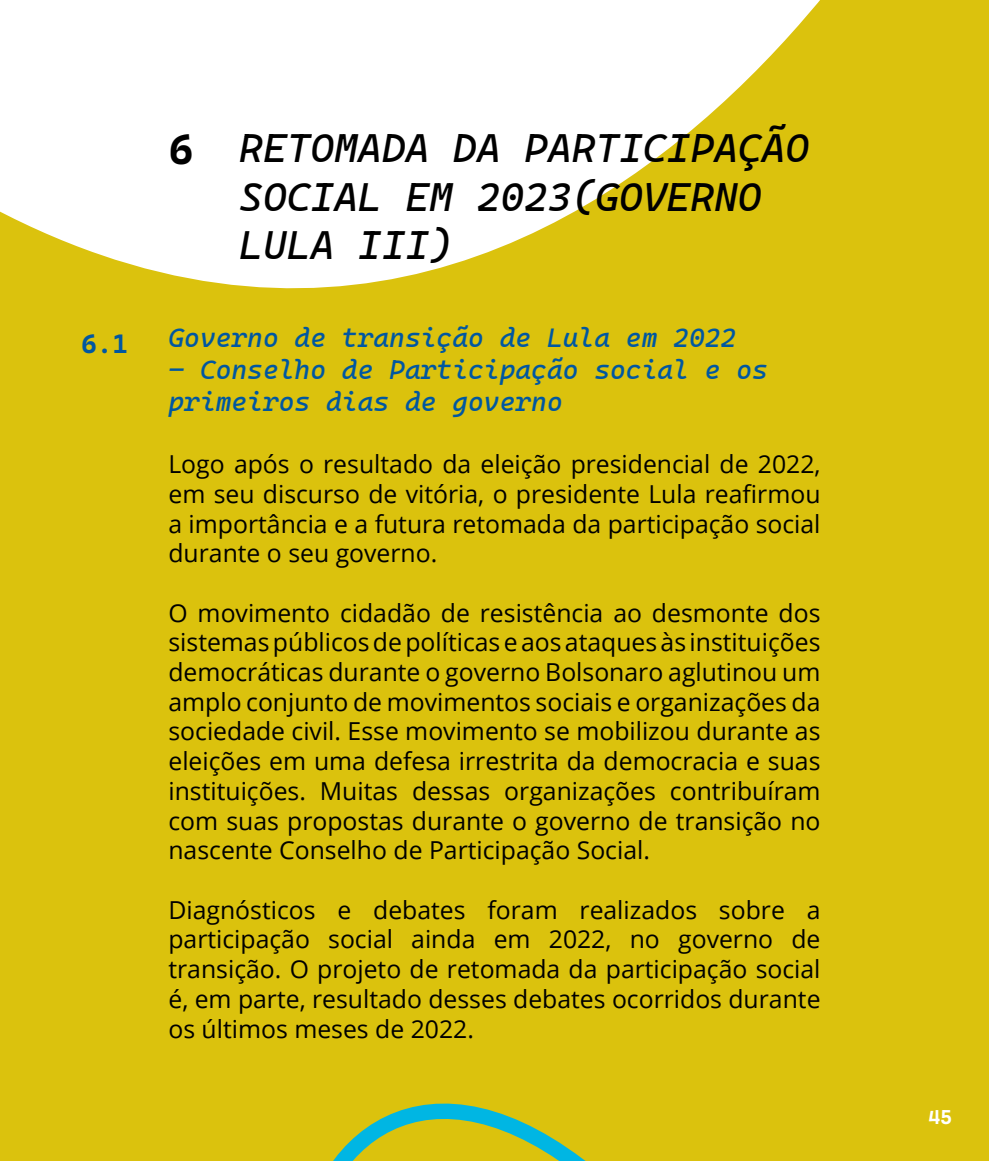
<style>
.page{position:relative;width:989px;height:1161px;background:#dbc20d}
.page>*{position:absolute;margin:0;border:0;box-sizing:border-box;transform-origin:0 0}
.t1{font:42.75px "Cascadia Code";color:#000}
.t2{font:italic 40.5px/48.6px "Cascadia Code";color:#000}
.t3{font:italic 27px/32.4px "Cascadia Code";color:#0057a1}
.t4{font:27px "Cascadia Code";color:#0057a1}
.t5{font:24.75px/29.7px "Open Sans";color:#000;text-align:justify}
.t6{font:20.25px "Cascadia Code";color:#fff}
</style>
<div class="page">
<svg style="left:0;top:0;width:820px;height:289px;fill:#fff"></svg>
<svg style="left:333px;top:1103px;width:253px;height:58px"></svg>
<p class="t4" style="left:81px;top:322px;width:49px">6.1</p>
<h1 class="t1" style="left:168px;top:116px;width:27px">6</h1>
<h2 class="t2" style="left:239px;top:122px;width:571px">RETOMADA DA PARTICIPAÇÃO<br>SOCIAL EM 2023(GOVERNO<br>LULA III)</h2>
<p class="t3" style="left:168px;top:320px;width:569px">Governo de transição de Lula em 2022</p>
<p class="t3" style="left:168px;top:352px;width:601px">– Conselho de Participação social e os primeiros dias de governo</p>
<p class="t5" style="left:168px;top:449px;width:653px">Logo após o resultado da eleição presidencial de 2022, em seu discurso de vitória, o presidente Lula reafirmou a importância e a futura retomada da participação social durante o seu governo.</p>
<p class="t5" style="left:168px;top:597px;width:653px">O movimento cidadão de resistência ao desmonte dos sistemas públicos de políticas e aos ataques às instituições democráticas durante o governo Bolsonaro aglutinou um amplo conjunto de movimentos sociais e organizações da sociedade civil. Esse movimento se mobilizou durante as eleições em uma defesa irrestrita da democracia e suas instituições. Muitas dessas organizações contribuíram com suas propostas durante o governo de transição no nascente Conselho de Participação Social.</p>
<p class="t5" style="left:168px;top:894px;width:653px">Diagnósticos e debates foram realizados sobre a participação social ainda em 2022, no governo de transição. O projeto de retomada da participação social é, em parte, resultado desses debates ocorridos durante os últimos meses de 2022.</p>
<p class="t6" style="left:928px;top:1101px;width:25px">45</p>
</div>
